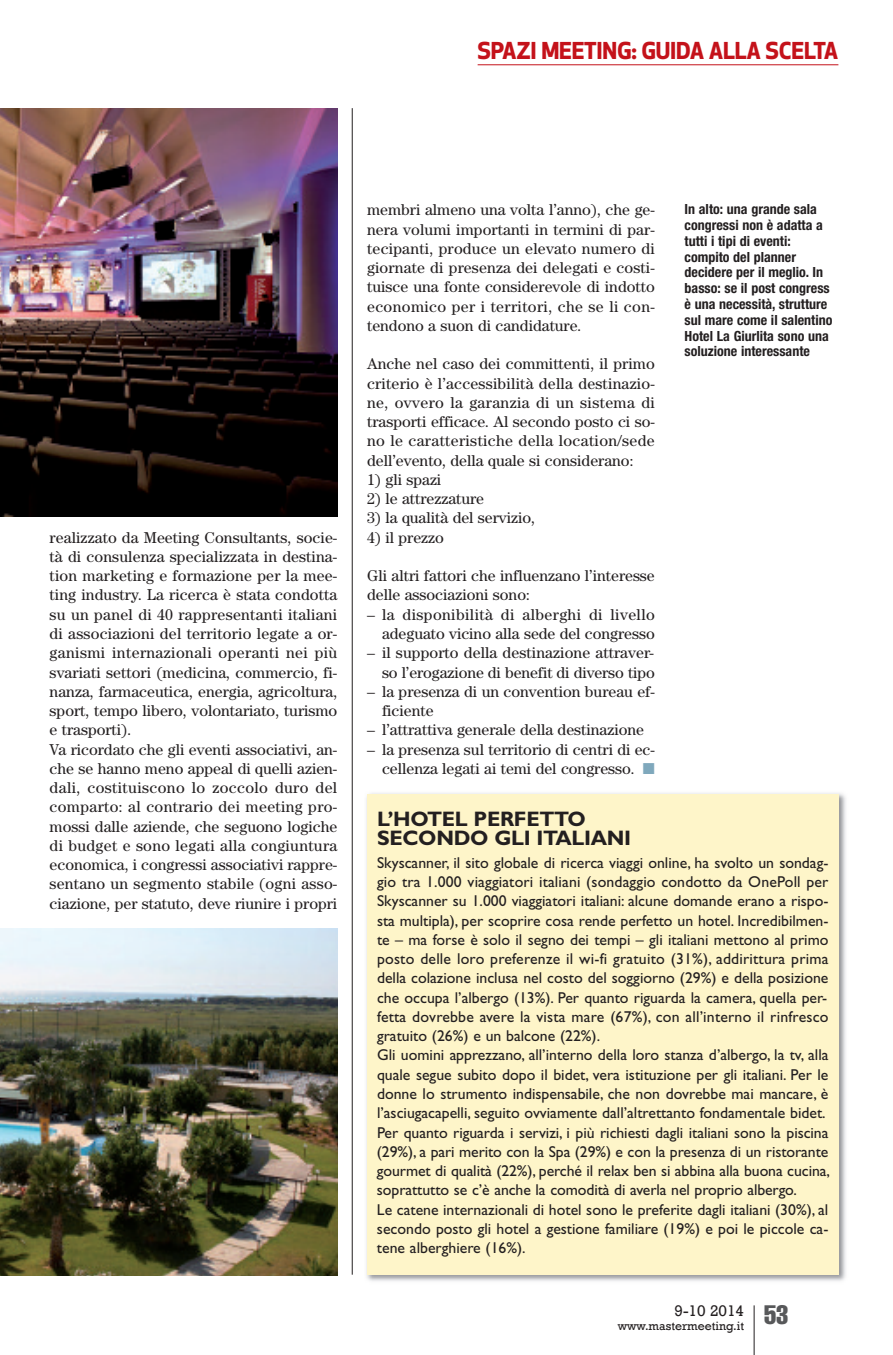
<style>
.page{position:relative;width:893px;height:1355px;background:#fff}
.page>*{position:absolute;margin:0;border:0;box-sizing:border-box;transform-origin:0 0}
.t1{font:700 22.75px "Apex New";letter-spacing:-.01em;color:#c4121a}
.t2{font:700 21px/19.2px "Gill Sans";letter-spacing:-.015em;color:#231f20}
.t3{font:15.75px/19.2px "Century";color:#231f20}
.t4{font:15.75px/19.2px "Gill Sans";color:#231f20}
.t5{font:15.75px "Rockwell";color:#231f20}
.t6{font:700 condensed 14px/15.8px "Helvetica Neue";color:#231f20}
.t7{font:12.25px "Rockwell";color:#231f20}
.s1{color:#7fa8bc}
</style>
<div class="page">
<hr style="left:754px;top:1305px;width:1px;height:49px;background:#231f20">
<hr style="left:478px;top:64px;width:360px;height:1px;background:#c4121a">
<hr style="left:352px;top:108px;width:1px;height:1166px;background:#231f20">
<img style="left:366px;top:793px;width:480px;height:488px">
<div style="left:367px;top:793px;width:471px;height:481px;background:#fef5c9"></div>
<img style="left:0;top:108px;width:337px;height:408px">
<img style="left:0;top:928px;width:337px;height:347px">
<h1 class="t1" style="left:478px;top:42px;width:362px">SPAZI MEETING: GUIDA ALLA SCELTA</h1>
<p class="t3" style="left:50px;top:529px;width:289px">realizzato da Meeting Consultants, socie&shy;tà di consulenza specializzata in destina&shy;tion marketing e formazione per la mee&shy;ting industry. La ricerca è stata condotta su un panel di 40 rappresentanti italiani di associazioni del territorio legate a or&shy;ganismi internazionali operanti nei più svariati settori (medicina, commercio, fi&shy;nanza, farmaceutica, energia, agricoltura, sport, tempo libero, volontariato, turismo e trasporti).<br>Va ricordato che gli eventi associativi, an&shy;che se hanno meno appeal di quelli azien&shy;dali, costituiscono lo zoccolo duro del comparto: al contrario dei meeting pro&shy;mossi dalle aziende, che seguono logiche di budget e sono legati alla congiuntura economica, i congressi associativi rappre&shy;sentano un segmento stabile (ogni asso&shy;ciazione, per statuto, deve riunire i propri</p>
<p class="t3" style="left:367px;top:202px;width:289px;text-align:justify">membri almeno una volta l’anno), che ge&shy;nera volumi importanti in termini di par&shy;tecipanti, produce un elevato numero di giornate di presenza dei delegati e costi&shy;tuisce una fonte considerevole di indotto economico per i territori, che se li con&shy;tendono a suon di candidature.</p>
<p class="t3" style="left:367px;top:356px;width:289px;text-align:justify">Anche nel caso dei committenti, il primo criterio è l’accessibilità della destinazio&shy;ne, ovvero la garanzia di un sistema di trasporti efficace. Al secondo posto ci so&shy;no le caratteristiche della location/sede dell’evento, della quale si considerano:</p>
<p class="t3" style="left:367px;top:471px;width:76px">1) gli spazi</p>
<p class="t3" style="left:367px;top:490px;width:119px">2) le attrezzature</p>
<p class="t3" style="left:367px;top:510px;width:170px">3) la qualità del servizio,</p>
<p class="t3" style="left:367px;top:529px;width:78px">4) il prezzo</p>
<p class="t3" style="left:367px;top:567px;width:289px">Gli altri fattori che influenzano l’interesse delle associazioni sono:</p>
<p class="t3" style="left:367px;top:606px;width:289px;text-align:right">– la disponibilità di alberghi di livello adeguato vicino alla sede del congresso</p>
<p class="t3" style="left:367px;top:644px;width:289px;text-align:right">– il supporto della destinazione attraver&shy;so l’erogazione di benefit di diverso tipo</p>
<p class="t3" style="left:382px;top:683px;width:274px;text-indent:-15px">– la presenza di un convention bureau ef&shy;ficiente</p>
<p class="t3" style="left:367px;top:721px;width:278px">– l’attrattiva generale della destinazione</p>
<p class="t3" style="left:367px;top:741px;width:289px;text-align:right">– la presenza sul territorio di centri di ec&shy;cellenza legati ai temi del congresso. <span class="s1">■</span></p>
<h2 class="t2" style="left:377px;top:811px;width:256px">L’HOTEL PERFETTO<br>SECONDO GLI ITALIANI</h2>
<p class="t4" style="left:377px;top:854px;width:455px">Skyscanner, il sito globale di ricerca viaggi online, ha svolto un sondag&shy;gio tra 1.000 viaggiatori italiani (sondaggio condotto da OnePoll per Skyscanner su 1.000 viaggiatori italiani: alcune domande erano a rispo&shy;sta multipla), per scoprire cosa rende perfetto un hotel. Incredibilmen&shy;te – ma forse è solo il segno dei tempi – gli italiani mettono al primo posto delle loro preferenze il wi-fi gratuito (31%), addirittura prima della colazione inclusa nel costo del soggiorno (29%) e della posizione che occupa l’albergo (13%). Per quanto riguarda la camera, quella per&shy;fetta dovrebbe avere la vista mare (67%), con all’interno il rinfresco gratuito (26%) e un balcone (22%).<br>Gli uomini apprezzano, all’interno della loro stanza d’albergo, la tv, alla quale segue subito dopo il bidet, vera istituzione per gli italiani. Per le donne lo strumento indispensabile, che non dovrebbe mai mancare, è l’asciugacapelli, seguito ovviamente dall’altrettanto fondamentale bidet.<br>Per quanto riguarda i servizi, i più richiesti dagli italiani sono la piscina (29%), a pari merito con la Spa (29%) e con la presenza di un ristorante gourmet di qualità (22%), perché il relax ben si abbina alla buona cucina, soprattutto se c’è anche la comodità di averla nel proprio albergo.<br>Le catene internazionali di hotel sono le preferite dagli italiani (30%), al secondo posto gli hotel a gestione familiare (19%) e poi le piccole ca&shy;tene alberghiere (16%).</p>
<p class="t6" style="left:685px;top:203px;width:149px">In alto: una grande sala congressi non è adatta a tutti i tipi di eventi: compito del planner decidere per il meglio. In basso: se il post congress è una necessità, strutture sul mare come il salentino<br>Hotel La Giurlita sono una soluzione interessante</p>
<p class="t7" style="left:618px;top:1318px;width:172px">www.mastermeeting.it <sup>53</sup></p>
<p class="t5" style="left:674px;top:1300px;width:71px">9-10 2014</p>
</div>
